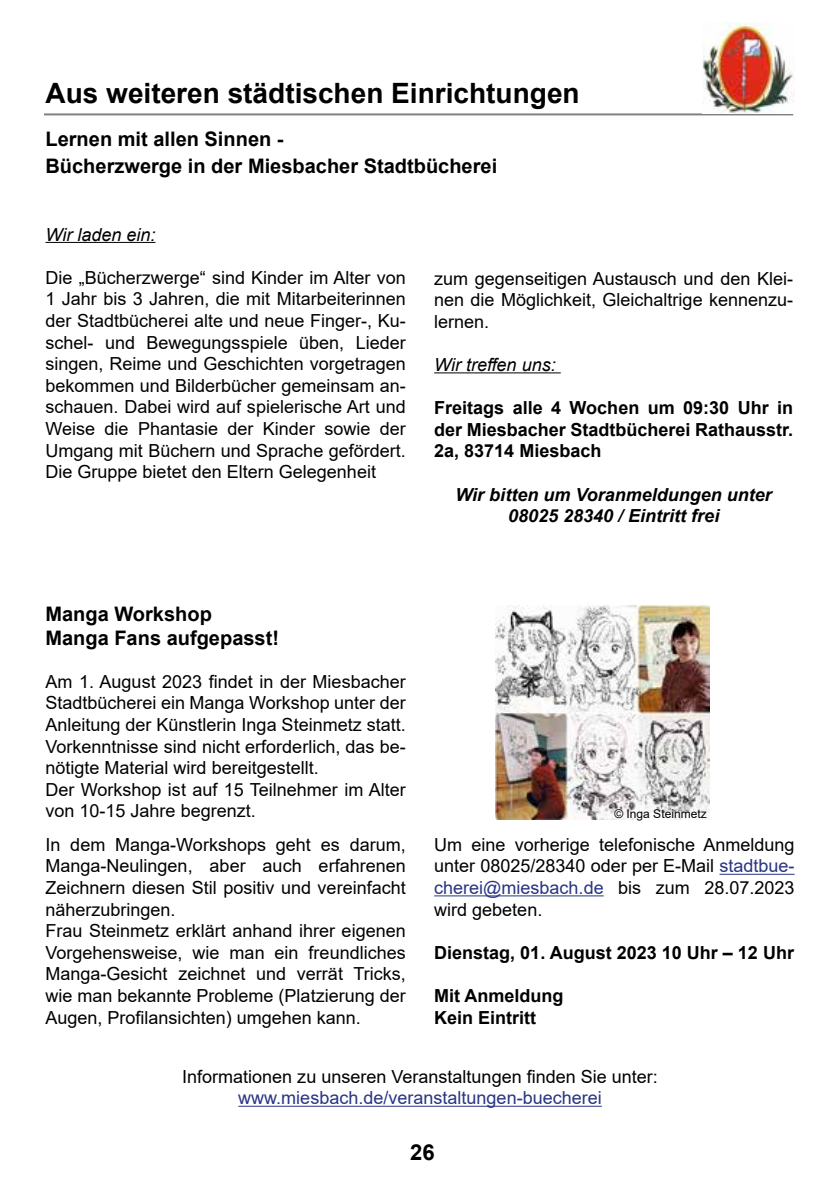
<style>
.page{position:relative;width:840px;height:1191px;background:#fff}
.page>*{position:absolute;margin:0;border:0;box-sizing:border-box;transform-origin:0 0}
.t1{font:700 28px "Arial";color:#000}
.t2{font:700 22px "Arial";color:#000}
.t3{font:700 20px/26.4px "Arial";color:#000}
.t4{font:18px/21.6px "Arial";color:#000;text-align:justify}
.t5{font:700 18px/21.6px "Arial";color:#000;text-align:justify}
.t6{font:italic 700 18px/21.6px "Arial";color:#000;text-align:center}
.t7{font:18px "Arial";color:#283583}
.t8{font:italic 18px "Arial";color:#000}
.t9{font:12px "Arial";color:#000}
.s1{color:#283583}
</style>
<div class="page">
<hr style="left:44px;top:113px;width:748px;height:2px;background:#000">
<img style="left:702px;top:23px;width:92px;height:90px">
<hr style="left:45px;top:242px;width:110px;height:1px;background:#000">
<hr style="left:434px;top:372px;width:126px;height:1px;background:#000">
<img style="left:495px;top:606px;width:213px;height:213px">
<hr style="left:719px;top:874px;width:75px;height:1px;background:#283583">
<hr style="left:434px;top:895px;width:169px;height:1px;background:#283583">
<hr style="left:238px;top:1106px;width:363px;height:1px;background:#283583">
<h1 class="t1" style="left:45px;top:73px;width:535px">Aus weiteren städtischen Einrichtungen</h1>
<p class="t3" style="left:45px;top:126px;width:453px">Lernen mit allen Sinnen -<br>Bücherzwerge in der Miesbacher Stadtbücherei</p>
<p class="t8" style="left:45px;top:222px;width:111px">Wir laden ein:</p>
<p class="t4" style="left:45px;top:266px;width:361px">Die „Bücherzwerge“ sind Kinder im Alter von 1 Jahr bis 3 Jahren, die mit Mitarbeiterinnen der Stadtbücherei alte und neue Finger-, Ku&shy;schel- und Bewegungsspiele üben, Lieder singen, Reime und Geschichten vorgetragen bekommen und Bilderbücher gemeinsam an&shy;schauen. Dabei wird auf spielerische Art und Weise die Phantasie der Kinder sowie der Umgang mit Büchern und Sprache gefördert.<br>Die Gruppe bietet den Eltern Gelegenheit</p>
<p class="t4" style="left:434px;top:267px;width:360px">zum gegenseitigen Austausch und den Klei&shy;nen die Möglichkeit, Gleichaltrige kennenzu&shy;lernen.</p>
<p class="t8" style="left:434px;top:353px;width:123px">Wir treffen uns:</p>
<p class="t5" style="left:434px;top:397px;width:360px">Freitags alle 4 Wochen um 09:30 Uhr in der Miesbacher Stadtbücherei Rathausstr.<br>2a, 83714 Miesbach</p>
<p class="t6" style="left:455px;top:484px;width:318px">Wir bitten um Voranmeldungen unter<br>08025 28340 / Eintritt frei</p>
<p class="t3" style="left:45px;top:602px;width:235px;line-height:24px">Manga Workshop<br>Manga Fans aufgepasst!</p>
<p class="t4" style="left:45px;top:670px;width:361px;text-align:left">Am 1. August 2023 findet in der Miesbacher Stadtbücherei ein Manga Workshop unter der Anleitung der Künstlerin Inga Steinmetz statt.<br>Vorkenntnisse sind nicht erforderlich, das be&shy;nötigte Material wird bereitgestellt.<br>Der Workshop ist auf 15 Teilnehmer im Alter von 10-15 Jahre begrenzt.</p>
<p class="t4" style="left:45px;top:833px;width:361px;text-align:left">In dem Manga-Workshops geht es darum, Manga-Neulingen, aber auch erfahrenen Zeichnern diesen Stil positiv und vereinfacht näherzubringen.<br>Frau Steinmetz erklärt anhand ihrer eigenen Vorgehensweise, wie man ein freundliches Manga-Gesicht zeichnet und verrät Tricks, wie man bekannte Probleme (Platzierung der Augen, Profilansichten) umgehen kann.</p>
<p class="t9" style="left:614px;top:805px;width:94px">© Inga Steinmetz</p>
<p class="t4" style="left:434px;top:833px;width:362px">Um eine vorherige telefonische Anmeldung unter 08025/28340 oder per E-Mail <span class="s1">stadtbue&shy;cherei@miesbach.de</span> bis zum 28.07.2023 wird gebeten.</p>
<p class="t5" style="left:434px;top:942px;width:361px">Dienstag, 01. August 2023 10 Uhr – 12 Uhr</p>
<p class="t5" style="left:434px;top:985px;width:131px">Mit Anmeldung<br>Kein Eintritt</p>
<p class="t4" style="left:182px;top:1065px;width:477px">Informationen zu unseren Veranstaltungen finden Sie unter:</p>
<p class="t7" style="left:238px;top:1085px;width:365px">www.miesbach.de/veranstaltungen-buecherei</p>
<p class="t2" style="left:410px;top:1136px;width:26px">26</p>
</div>
